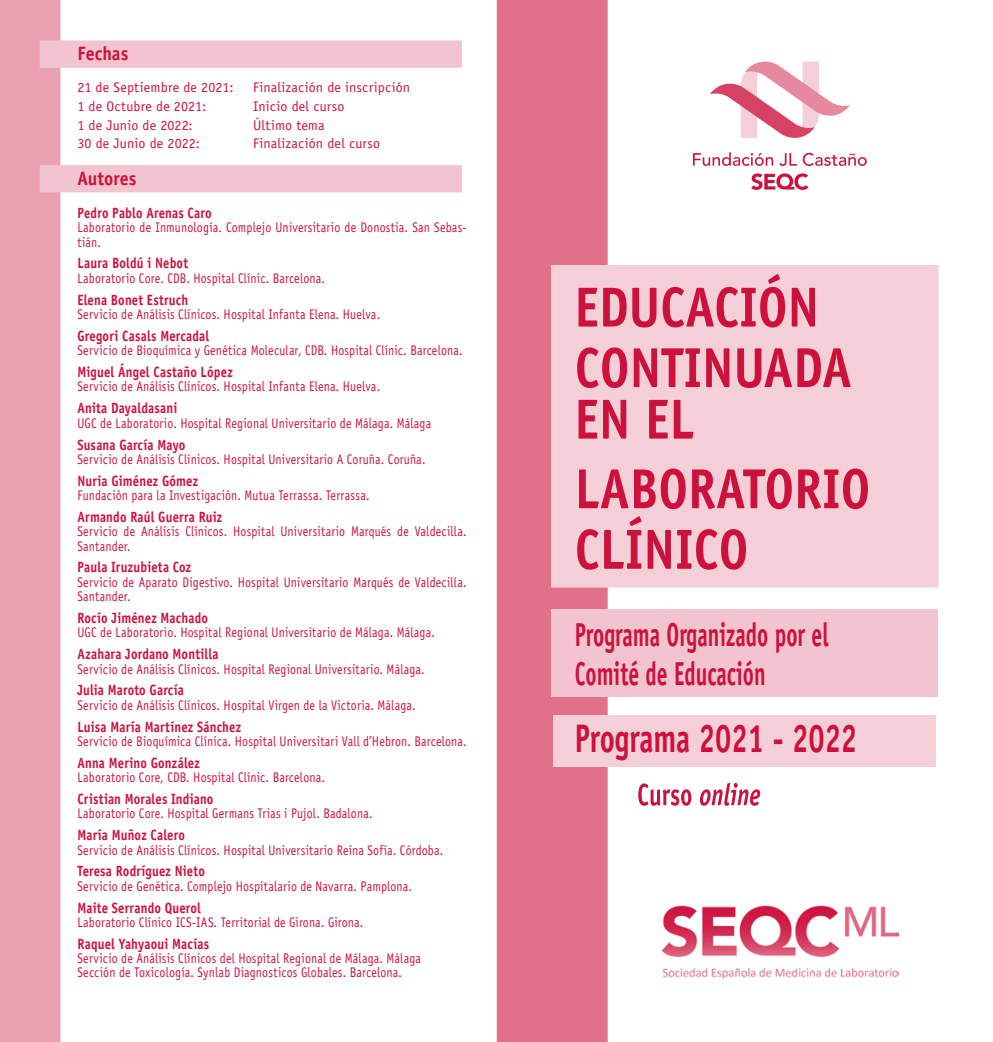
<style>
.page{position:relative;width:993px;height:1042px;background:#fff}
.page>*{position:absolute;margin:0;border:0;box-sizing:border-box;transform-origin:0 0}
.t1{font:700 56.52px/60.6px "Officina Sans Std";color:#cd113d;scale:.89 1}
.t2{font:700 39.9px "Officina Sans Std";color:#cd113d;scale:.73 1}
.t3{font:700 33.25px/38.9px "Officina Sans Std";color:#cd113d;scale:.65 1}
.t4{font:700 19.43px "Officina Sans Std";letter-spacing:.005em;color:#cd113d;scale:.92 1}
.t5{font:700 14.88px "Officina Sans Std";letter-spacing:.015em;color:#cd113d;scale:.85 1}
.t6{font:14px/14.3px "Officina Sans";letter-spacing:.015em;color:#cd113d;scale:.85 1}
.t7{font:14px "Officina Sans";letter-spacing:.015em;color:#cd113d}
</style>
<div class="page">
<div style="left:496px;top:0;width:111px;height:1042px;background:#e1708b"></div>
<div style="left:551px;top:609px;width:386px;height:88px;background:#f2c4cf"></div>
<div style="left:551px;top:266px;width:386px;height:321px;background:#f5cfd8"></div>
<div style="left:551px;top:265px;width:387px;height:322px;border:1px solid #f5cfd8"></div>
<div style="left:553px;top:715px;width:382px;height:51px;background:#f5cfd8"></div>
<div style="left:1px;top:0;width:59px;height:1042px;background:#eba0b1"></div>
<img style="left:661px;top:905px;width:237px;height:74px">
<svg style="left:710px;top:61px;width:139px;height:77px"></svg>
<svg style="left:693px;top:152px;width:79px;height:14px"></svg>
<svg style="left:779px;top:153px;width:17px;height:13px"></svg>
<svg style="left:802px;top:153px;width:64px;height:13px"></svg>
<svg style="left:751px;top:173px;width:57px;height:17px"></svg>
<svg style="left:638px;top:783px;width:53px;height:23px"></svg>
<svg style="left:699px;top:783px;width:61px;height:23px"></svg>
<div style="left:40px;top:40px;width:421px;height:28px;background:#f2c4cf"></div>
<div style="left:40px;top:165px;width:421px;height:27px;background:#f2c4cf"></div>
<h3 class="t4" style="left:77px;top:42px;width:57px">Fechas</h3>
<p class="t7" style="left:77px;top:80px;width:157px">21 de Septiembre de 2021:</p>
<p class="t7" style="left:253px;top:80px;width:158px">Finalización de inscripción</p>
<p class="t7" style="left:77px;top:98px;width:130px">1 de Octubre de 2021:</p>
<p class="t7" style="left:253px;top:98px;width:93px">Inicio del curso</p>
<p class="t7" style="left:77px;top:117px;width:117px">1 de Junio de 2022:</p>
<p class="t7" style="left:253px;top:117px;width:73px">Último tema</p>
<p class="t7" style="left:77px;top:135px;width:124px">30 de Junio de 2022:</p>
<p class="t7" style="left:253px;top:135px;width:128px">Finalización del curso</p>
<h3 class="t4" style="left:77px;top:166px;width:66px">Autores</h3>
<p class="t5" style="left:77px;top:204px;width:159px">Pedro Pablo Arenas Caro</p>
<p class="t6" style="left:77px;top:220px;width:459px">Laboratorio de Inmunología. Complejo Universitario de Donostia. San Sebas&shy;tián.</p>
<p class="t5" style="left:77px;top:254px;width:132px">Laura Boldú i Nebot</p>
<p class="t6" style="left:77px;top:271px;width:292px">Laboratorio Core. CDB. Hospital Clínic. Barcelona.</p>
<p class="t5" style="left:77px;top:290px;width:132px">Elena Bonet Estruch</p>
<p class="t6" style="left:77px;top:307px;width:357px">Servicio de Análisis Clínicos. Hospital Infanta Elena. Huelva.</p>
<p class="t5" style="left:77px;top:326px;width:156px">Gregori Casals Mercadal</p>
<p class="t6" style="left:77px;top:343px;width:454px">Servicio de Bioquímica y Genética Molecular, CDB. Hospital Clínic. Barcelona.</p>
<p class="t5" style="left:77px;top:363px;width:184px">Miguel Ángel Castaño López</p>
<p class="t6" style="left:77px;top:379px;width:357px">Servicio de Análisis Clínicos. Hospital Infanta Elena. Huelva.</p>
<p class="t5" style="left:77px;top:399px;width:119px">Anita Dayaldasani</p>
<p class="t6" style="left:77px;top:416px;width:417px">UGC de Laboratorio. Hospital Regional Universitario de Málaga. Málaga</p>
<p class="t5" style="left:77px;top:435px;width:128px">Susana García Mayo</p>
<p class="t6" style="left:77px;top:452px;width:411px">Servicio de Análisis Clínicos. Hospital Universitario A Coruña. Coruña.</p>
<p class="t5" style="left:77px;top:471px;width:143px">Nuria Giménez Gómez</p>
<p class="t6" style="left:77px;top:488px;width:345px">Fundación para la Investigación. Mutua Terrassa. Terrassa.</p>
<p class="t5" style="left:77px;top:507px;width:172px">Armando Raúl Guerra Ruiz</p>
<p class="t6" style="left:77px;top:524px;width:459px">Servicio de Análisis Clínicos. Hospital Universitario Marqués de Valdecilla.<br>Santander.</p>
<p class="t5" style="left:77px;top:558px;width:135px">Paula Iruzubieta Coz</p>
<p class="t6" style="left:77px;top:575px;width:459px">Servicio de Aparato Digestivo. Hospital Universitario Marqués de Valdecilla.<br>Santander.</p>
<p class="t5" style="left:77px;top:608px;width:155px">Rocío Jiménez Machado</p>
<p class="t6" style="left:77px;top:625px;width:422px">UGC de Laboratorio. Hospital Regional Universitario de Málaga. Málaga.</p>
<p class="t5" style="left:77px;top:645px;width:167px">Azahara Jordano Montilla</p>
<p class="t6" style="left:77px;top:661px;width:410px">Servicio de Análisis Clínicos. Hospital Regional Universitario. Málaga.</p>
<p class="t5" style="left:77px;top:681px;width:127px">Julia Maroto García</p>
<p class="t6" style="left:77px;top:698px;width:399px">Servicio de Análisis Clínicos. Hospital Virgen de la Victoria. Málaga.</p>
<p class="t5" style="left:77px;top:717px;width:194px">Luisa María Martínez Sánchez</p>
<p class="t6" style="left:77px;top:734px;width:459px">Servicio de Bioquímica Clínica. Hospital Universitari Vall d’Hebron. Barcelona.</p>
<p class="t5" style="left:77px;top:753px;width:145px">Anna Merino González</p>
<p class="t6" style="left:77px;top:770px;width:292px">Laboratorio Core, CDB. Hospital Clínic. Barcelona.</p>
<p class="t5" style="left:77px;top:789px;width:161px">Cristian Morales Indiano</p>
<p class="t6" style="left:77px;top:806px;width:348px">Laboratorio Core. Hospital Germans Trias i Pujol. Badalona.</p>
<p class="t5" style="left:77px;top:826px;width:128px">María Muñoz Calero</p>
<p class="t6" style="left:77px;top:842px;width:432px">Servicio de Análisis Clínicos. Hospital Universitario Reina Sofía. Córdoba.</p>
<p class="t5" style="left:77px;top:862px;width:151px">Teresa Rodríguez Nieto</p>
<p class="t6" style="left:77px;top:879px;width:395px">Servicio de Genética. Complejo Hospitalario de Navarra. Pamplona.</p>
<p class="t5" style="left:77px;top:898px;width:147px">Maite Serrando Querol</p>
<p class="t6" style="left:77px;top:915px;width:337px">Laboratorio Clínico ICS-IAS. Territorial de Girona. Girona.</p>
<p class="t5" style="left:77px;top:934px;width:156px">Raquel Yahyaoui Macías</p>
<p class="t6" style="left:77px;top:951px;width:405px">Servicio de Análisis Clínicos del Hospital Regional de Málaga. Málaga<br>Sección de Toxicología. Synlab Diagnosticos Globales. Barcelona.</p>
<h1 class="t1" style="left:574px;top:276px;width:313px">EDUCACIÓN<br>CONTINUADA</h1>
<h1 class="t1" style="left:574px;top:384px;width:333px;line-height:69.6px">EN EL<br>LABORATORIO</h1>
<h1 class="t1" style="left:574px;top:518px;width:196px">CLÍNICO</h1>
<h3 class="t3" style="left:574px;top:615px;width:392px">Programa Organizado por el<br>Comité de Educación</h3>
<h2 class="t2" style="left:574px;top:713px;width:388px">Programa 2021 - 2022</h2>
</div>
